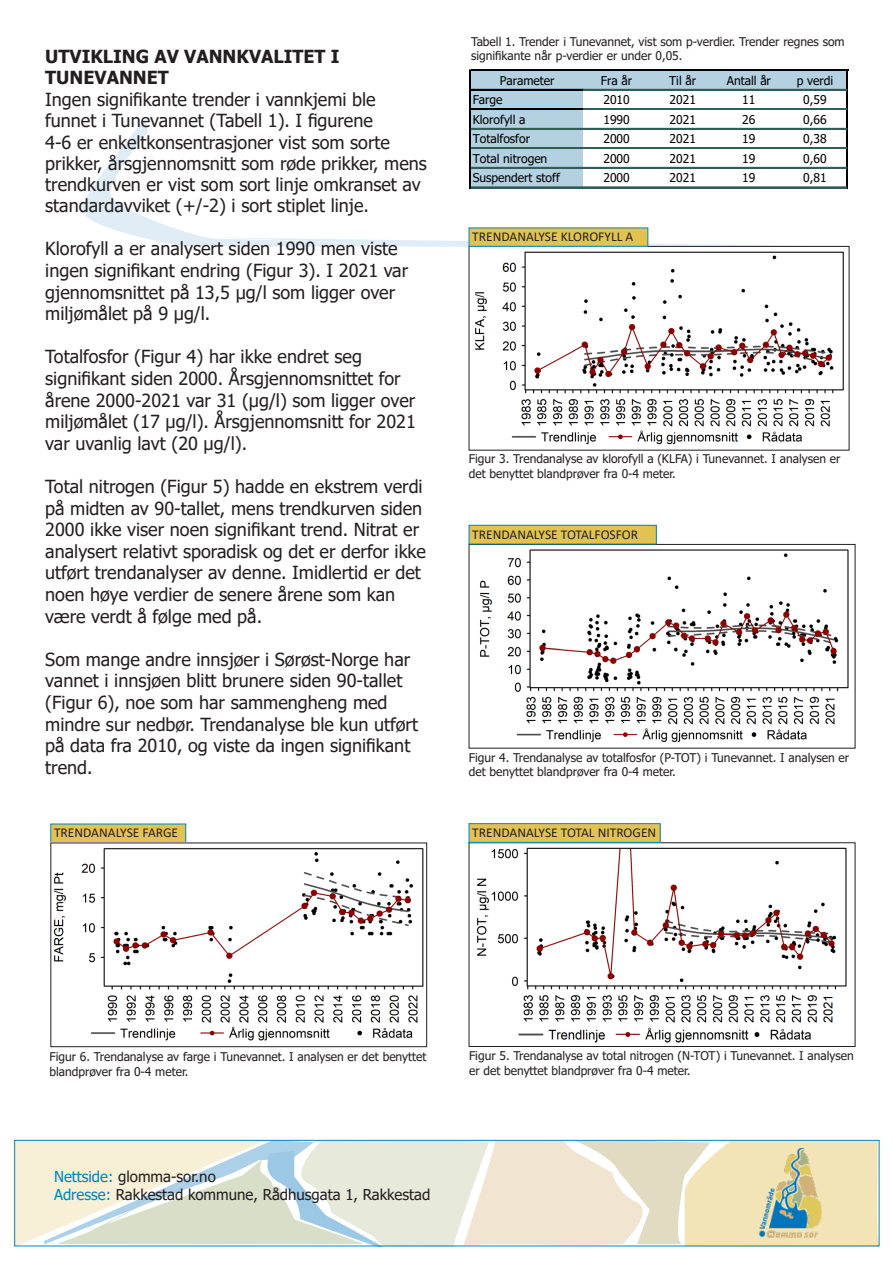
<style>
.page{position:relative;width:893px;height:1263px;background:#fff}
.page>*{position:absolute;margin:0;border:0;box-sizing:border-box;transform-origin:0 0}
.t1{font:18px/21.6px "Tahoma";color:#231f20}
.t2{font:700 18px/21.6px "Tahoma";color:#231f20}
.t3{font:15px "Tahoma";color:#231f20}
.t4{font:13.5px "Calibri";color:#231f20}
.t5{font:12.15px "Tahoma";color:#000}
.t6{font:12px/14.4px "Tahoma";color:#231f20}
.s1{color:#0086bd}
</style>
<div class="page">
<svg style="left:82px;top:118px;width:768px;height:129px"></svg>
<img style="left:479px;top:549px;width:370px;height:193px">
<div style="left:469px;top:525px;width:187px;height:19px;background:#e2c351"></div>
<div style="left:469px;top:525px;width:187px;height:19px;border:1px solid #0086bd"></div>
<img style="left:476px;top:847px;width:371px;height:176px">
<div style="left:469px;top:842px;width:386px;height:205px;border:1px solid #231f20"></div>
<div style="left:469px;top:824px;width:191px;height:18px;background:#e2c351"></div>
<div style="left:469px;top:823px;width:191px;height:19px;border:1px solid #0086bd"></div>
<img style="left:518px;top:1027px;width:293px;height:16px">
<svg style="left:14px;top:1140px;width:866px;height:108px;background:#e7e6d1"></svg>
<img style="left:759px;top:1149px;width:63px;height:88px">
<div style="left:14px;top:1140px;width:865px;height:106px;border:1px solid #0086bd"></div>
<div style="left:51px;top:824px;width:135px;height:19px;background:#e2c351"></div>
<div style="left:471px;top:71px;width:377px;height:19px;background:#b3d1e1"></div>
<div style="left:471px;top:90px;width:112px;height:20px;background:#b3d1e1"></div>
<div style="left:471px;top:109px;width:112px;height:79px;background:#b3d1e1"></div>
<div style="left:583px;top:109px;width:198px;height:79px;background:#fff"></div>
<div style="left:781px;top:109px;width:67px;height:79px;background:#fff"></div>
<hr style="left:470px;top:89px;width:113px;height:2px;background:#000">
<svg style="left:469px;top:70px;width:2px;height:39px"></svg>
<hr style="left:470px;top:109px;width:113px;height:1px;background:#000">
<hr style="left:469px;top:110px;width:1px;height:78px;background:#000">
<hr style="left:470px;top:110px;width:1px;height:78px;background:#000">
<hr style="left:847px;top:71px;width:1px;height:117px;background:#000">
<hr style="left:471px;top:70px;width:377px;height:1px;background:#000">
<hr style="left:583px;top:89px;width:264px;height:2px;background:#335c56">
<hr style="left:583px;top:109px;width:264px;height:1px;background:#335c56">
<hr style="left:471px;top:128px;width:376px;height:2px;background:#335c56">
<hr style="left:471px;top:148px;width:376px;height:1px;background:#335c56">
<hr style="left:471px;top:167px;width:376px;height:2px;background:#335c56">
<hr style="left:471px;top:187px;width:376px;height:1px;background:#335c56">
<img style="left:475px;top:251px;width:369px;height:194px">
<div style="left:469px;top:228px;width:179px;height:18px;background:#e2c351"></div>
<img style="left:53px;top:848px;width:371px;height:193px">
<div style="left:51px;top:843px;width:376px;height:204px;border:1px solid #231f20"></div>
<p class="t2" style="left:45px;top:46px;width:296px">UTVIKLING AV VANNKVALITET I<br>TUNEVANNET</p>
<p class="t1" style="left:45px;top:90px;width:383px">Ingen signifikante trender i vannkjemi ble funnet i Tunevannet (Tabell 1). I figurene<br>4-6 er enkeltkonsentrasjoner vist som sorte prikker, årsgjennomsnitt som røde prikker, mens trendkurven er vist som sort linje omkranset av standardavviket (+/-2) i sort stiplet linje.</p>
<p class="t1" style="left:45px;top:239px;width:364px">Klorofyll a er analysert siden 1990 men viste ingen signifikant endring (Figur 3). I 2021 var gjennomsnittet på 13,5 µg/l som ligger over miljømålet på 9 µg/l.</p>
<p class="t1" style="left:45px;top:347px;width:372px">Totalfosfor (Figur 4) har ikke endret seg signifikant siden 2000. Årsgjennomsnittet for årene 2000-2021 var 31 (µg/l) som ligger over miljømålet (17 µg/l). Årsgjennomsnitt for 2021 var uvanlig lavt (20 µg/l).</p>
<p class="t1" style="left:45px;top:477px;width:382px">Total nitrogen (Figur 5) hadde en ekstrem verdi på midten av 90-tallet, mens trendkurven siden 2000 ikke viser noen signifikant trend. Nitrat er analysert relativt sporadisk og det er derfor ikke utført trendanalyser av denne. Imidlertid er det noen høye verdier de senere årene som kan være verdt å følge med på.</p>
<p class="t1" style="left:45px;top:649px;width:374px">Som mange andre innsjøer i Sørøst-Norge har vannet i innsjøen blitt brunere siden 90-tallet (Figur 6), noe som har sammengheng med mindre sur nedbør. Trendanalyse ble kun utført på data fra 2010, og viste da ingen signifikant trend.</p>
<p class="t4" style="left:54px;top:823px;width:126px">TRENDANALYSE FARGE</p>
<p class="t6" style="left:471px;top:35px;width:375px">Tabell 1. Trender i Tunevannet, vist som p-verdier. Trender regnes som signifikante når p-verdier er under 0,05.</p>
<p class="t5" style="left:500px;top:72px;width:56px">Parameter</p>
<p class="t5" style="left:601px;top:72px;width:33px">Fra år</p>
<p class="t5" style="left:669px;top:72px;width:28px">Til år</p>
<p class="t5" style="left:727px;top:72px;width:46px">Antall år</p>
<p class="t5" style="left:797px;top:72px;width:38px">p verdi</p>
<p class="t5" style="left:473px;top:92px;width:31px">Farge</p>
<p class="t5" style="left:603px;top:92px;width:28px">2010</p>
<p class="t5" style="left:669px;top:92px;width:28px">2021</p>
<p class="t5" style="left:742px;top:92px;width:15px">11</p>
<p class="t5" style="left:803px;top:92px;width:25px">0,59</p>
<p class="t5" style="left:473px;top:111px;width:54px">Klorofyll a</p>
<p class="t5" style="left:603px;top:111px;width:28px">1990</p>
<p class="t5" style="left:669px;top:111px;width:28px">2021</p>
<p class="t5" style="left:742px;top:111px;width:15px">26</p>
<p class="t5" style="left:803px;top:111px;width:25px">0,66</p>
<p class="t5" style="left:473px;top:131px;width:59px">Totalfosfor</p>
<p class="t5" style="left:603px;top:131px;width:28px">2000</p>
<p class="t5" style="left:669px;top:131px;width:28px">2021</p>
<p class="t5" style="left:742px;top:131px;width:15px">19</p>
<p class="t5" style="left:803px;top:131px;width:25px">0,38</p>
<p class="t5" style="left:473px;top:150px;width:76px">Total nitrogen</p>
<p class="t5" style="left:603px;top:150px;width:28px">2000</p>
<p class="t5" style="left:669px;top:150px;width:28px">2021</p>
<p class="t5" style="left:742px;top:150px;width:15px">19</p>
<p class="t5" style="left:803px;top:150px;width:25px">0,60</p>
<p class="t5" style="left:473px;top:170px;width:89px">Suspendert stoff</p>
<p class="t5" style="left:603px;top:170px;width:28px">2000</p>
<p class="t5" style="left:669px;top:170px;width:28px">2021</p>
<p class="t5" style="left:742px;top:170px;width:15px">19</p>
<p class="t5" style="left:803px;top:170px;width:25px">0,81</p>
<p class="t4" style="left:472px;top:227px;width:162px">TRENDANALYSE KLOROFYLL A</p>
<p class="t6" style="left:469px;top:452px;width:373px">Figur 3. Trendanalyse av klorofyll a (KLFA) i Tunevannet. I analysen er det benyttet blandprøver fra 0-4 meter.</p>
<p class="t4" style="left:472px;top:525px;width:167px">TRENDANALYSE TOTALFOSFOR</p>
<p class="t6" style="left:469px;top:751px;width:382px">Figur 4. Trendanalyse av totalfosfor (P-TOT) i Tunevannet. I analysen er det benyttet blandprøver fra 0-4 meter.</p>
<p class="t4" style="left:472px;top:823px;width:186px">TRENDANALYSE TOTAL NITROGEN</p>
<p class="t6" style="left:50px;top:1050px;width:378px">Figur 6. Trendanalyse av farge i Tunevannet. I analysen er det benyttet blandprøver fra 0-4 meter.</p>
<p class="t3" style="left:54px;top:1166px;width:163px"><span class="s1">Nettside:</span> glomma-sor.no</p>
<p class="t3" style="left:54px;top:1184px;width:378px"><span class="s1">Adresse:</span> Rakkestad kommune, Rådhusgata 1, Rakkestad</p>
<p class="t6" style="left:469px;top:1049px;width:386px">Figur 5. Trendanalyse av total nitrogen (N-TOT) i Tunevannet. I analysen er det benyttet blandprøver fra 0-4 meter.</p>
</div>
